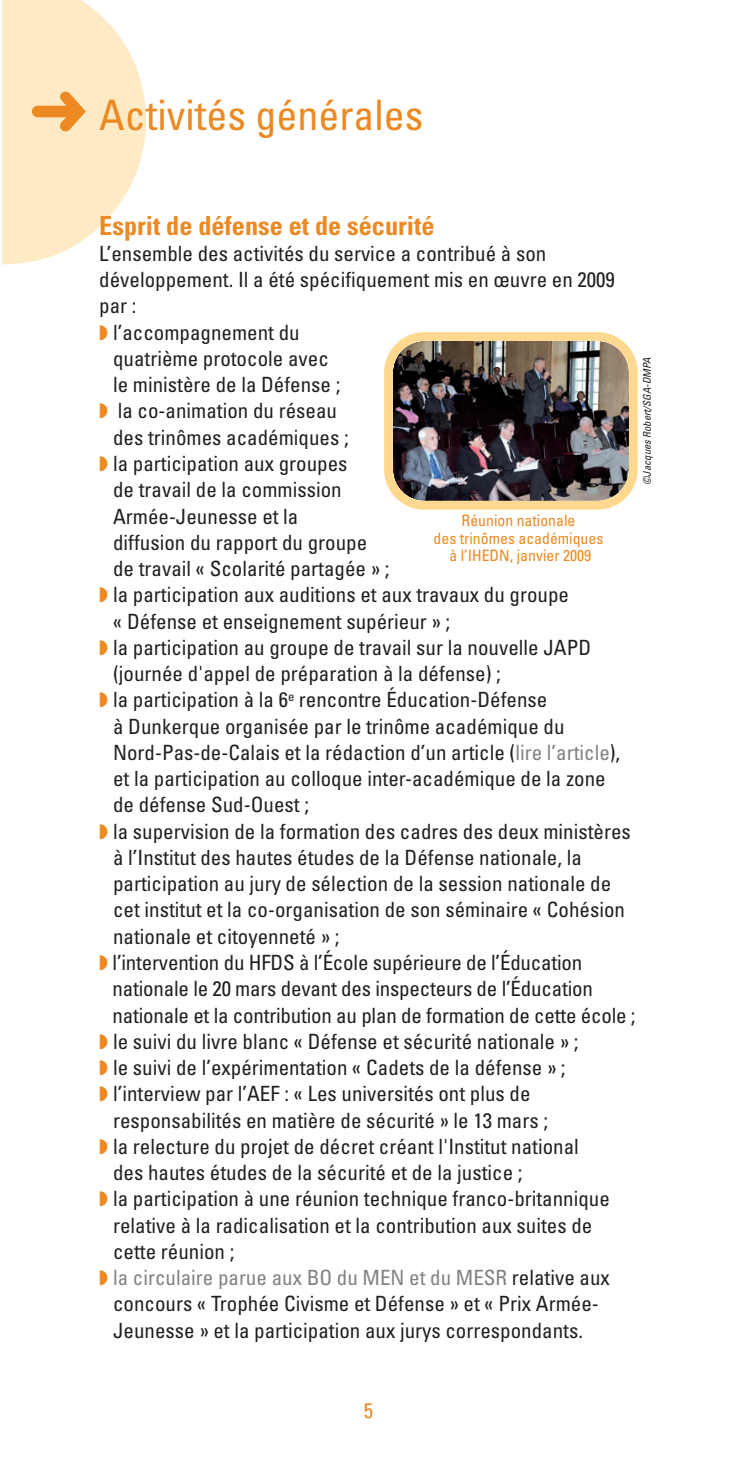
<style>
.page{position:relative;width:737px;height:1474px;background:#fff}
.page>*{position:absolute;margin:0;border:0;box-sizing:border-box;transform-origin:0 0}
.t1{font:condensed 42px "Univers";color:#ec8922}
.t2{font:700 condensed 26.25px "Univers";color:#ec8922}
.t3{font:condensed 21px "Univers";color:#231f20}
.t4{font:condensed 21px "Univers";color:#808285}
.t5{font:condensed 21px "Univers";color:#ec8922}
.t6{font:condensed 15.75px/17.5px "Univers";color:#ec8922;text-align:center}
.t7{font:italic condensed 10.5px "Univers";letter-spacing:.005em;color:#231f20}
.s1{color:#ec8922}
.s2{color:#808285}
.s3{color:#231f20}
</style>
<div class="page">
<img style="left:384px;top:332px;width:253px;height:177px">
<h1 class="t1" style="left:99px;top:99px;width:326px">Activités générales</h1>
<p class="t2" style="left:99px;top:216px;width:337px">Esprit de défense et de sécurité</p>
<p class="t3" style="left:99px;top:246px;width:449px">L’ensemble des activités du service a contribué à son</p>
<p class="t3" style="left:99px;top:272px;width:517px">développement. Il a été spécifiquement mis en œuvre en 2009</p>
<p class="t3" style="left:99px;top:298px;width:39px">par :</p>
<p class="t3" style="left:99px;top:324px;width:202px"><span class="s1">◗</span> l’accompagnement du</p>
<p class="t3" style="left:113px;top:351px;width:217px">quatrième protocole avec</p>
<p class="t3" style="left:113px;top:377px;width:229px">le ministère de la Défense ;</p>
<p class="t3" style="left:99px;top:403px;width:239px"><span class="s1">◗</span> la co-animation du réseau</p>
<p class="t3" style="left:113px;top:429px;width:237px">des trinômes académiques ;</p>
<p class="t3" style="left:99px;top:456px;width:250px"><span class="s1">◗</span> la participation aux groupes</p>
<p class="t3" style="left:113px;top:482px;width:230px">de travail de la commission</p>
<p class="t3" style="left:113px;top:508px;width:187px">Armée-Jeunesse et la</p>
<p class="t3" style="left:113px;top:534px;width:256px">diffusion du rapport du groupe</p>
<p class="t3" style="left:113px;top:561px;width:278px">de travail « Scolarité partagée » ;</p>
<p class="t3" style="left:99px;top:587px;width:471px"><span class="s1">◗</span> la participation aux auditions et aux travaux du groupe</p>
<p class="t3" style="left:113px;top:613px;width:338px">« Défense et enseignement supérieur » ;</p>
<p class="t3" style="left:99px;top:639px;width:493px"><span class="s1">◗</span> la participation au groupe de travail sur la nouvelle JAPD</p>
<p class="t3" style="left:113px;top:666px;width:389px">(journée d'appel de préparation à la défense) ;</p>
<p class="t3" style="left:99px;top:692px;width:449px"><span class="s1">◗</span> la participation à la 6<sup>e</sup> rencontre Éducation-Défense</p>
<p class="t3" style="left:113px;top:718px;width:453px">à Dunkerque organisée par le trinôme académique du</p>
<p class="t3" style="left:113px;top:744px;width:509px">Nord-Pas-de-Calais et la rédaction d’un article (<span class="s2">lire l’article</span>),</p>
<p class="t3" style="left:113px;top:771px;width:494px">et la participation au colloque inter-académique de la zone</p>
<p class="t3" style="left:113px;top:797px;width:197px">de défense Sud-Ouest ;</p>
<p class="t3" style="left:99px;top:823px;width:533px"><span class="s1">◗</span> la supervision de la formation des cadres des deux ministères</p>
<p class="t3" style="left:113px;top:849px;width:470px">à l’Institut des hautes études de la Défense nationale, la</p>
<p class="t3" style="left:113px;top:876px;width:499px">participation au jury de sélection de la session nationale de</p>
<p class="t3" style="left:113px;top:902px;width:513px">cet institut et la co-organisation de son séminaire « Cohésion</p>
<p class="t3" style="left:113px;top:928px;width:228px">nationale et citoyenneté » ;</p>
<p class="t3" style="left:99px;top:954px;width:484px"><span class="s1">◗</span> l’intervention du HFDS à l’École supérieure de l’Éducation</p>
<p class="t3" style="left:113px;top:981px;width:482px">nationale le 20 mars devant des inspecteurs de l’Éducation</p>
<p class="t3" style="left:113px;top:1007px;width:524px">nationale et la contribution au plan de formation de cette école ;</p>
<p class="t3" style="left:99px;top:1033px;width:480px"><span class="s1">◗</span> le suivi du livre blanc « Défense et sécurité nationale » ;</p>
<p class="t3" style="left:99px;top:1059px;width:468px"><span class="s1">◗</span> le suivi de l’expérimentation « Cadets de la défense » ;</p>
<p class="t3" style="left:99px;top:1086px;width:433px"><span class="s1">◗</span> l’interview par l’AEF : « Les universités ont plus de</p>
<p class="t3" style="left:113px;top:1112px;width:436px">responsabilités en matière de sécurité » le 13 mars ;</p>
<p class="t3" style="left:99px;top:1138px;width:481px"><span class="s1">◗</span> la relecture du projet de décret créant l'Institut national</p>
<p class="t3" style="left:113px;top:1164px;width:411px">des hautes études de la sécurité et de la justice ;</p>
<p class="t3" style="left:99px;top:1191px;width:512px"><span class="s1">◗</span> la participation à une réunion technique franco-britannique</p>
<p class="t3" style="left:113px;top:1217px;width:481px">relative à la radicalisation et la contribution aux suites de</p>
<p class="t3" style="left:113px;top:1243px;width:123px">cette réunion ;</p>
<p class="t4" style="left:99px;top:1269px;width:512px"><span class="s1">◗</span> la circulaire parue aux BO du MEN et du MESR <span class="s3">relative aux</span></p>
<p class="t3" style="left:113px;top:1296px;width:487px">concours « Trophée Civisme et Défense » et « Prix Armée-</p>
<p class="t3" style="left:113px;top:1322px;width:471px">Jeunesse » et la participation aux jurys correspondants.</p>
<p class="t6" style="left:433px;top:513px;width:171px">Réunion nationale<br>des trinômes académiques à l’IHEDN, janvier 2009</p>
<p class="t7" style="left:643px;top:485px;width:129px;rotate:-90deg">©Jacques Robert/SGA-DMPA</p>
<p class="t5" style="left:364px;top:1402px;width:11px">5</p>
</div>
